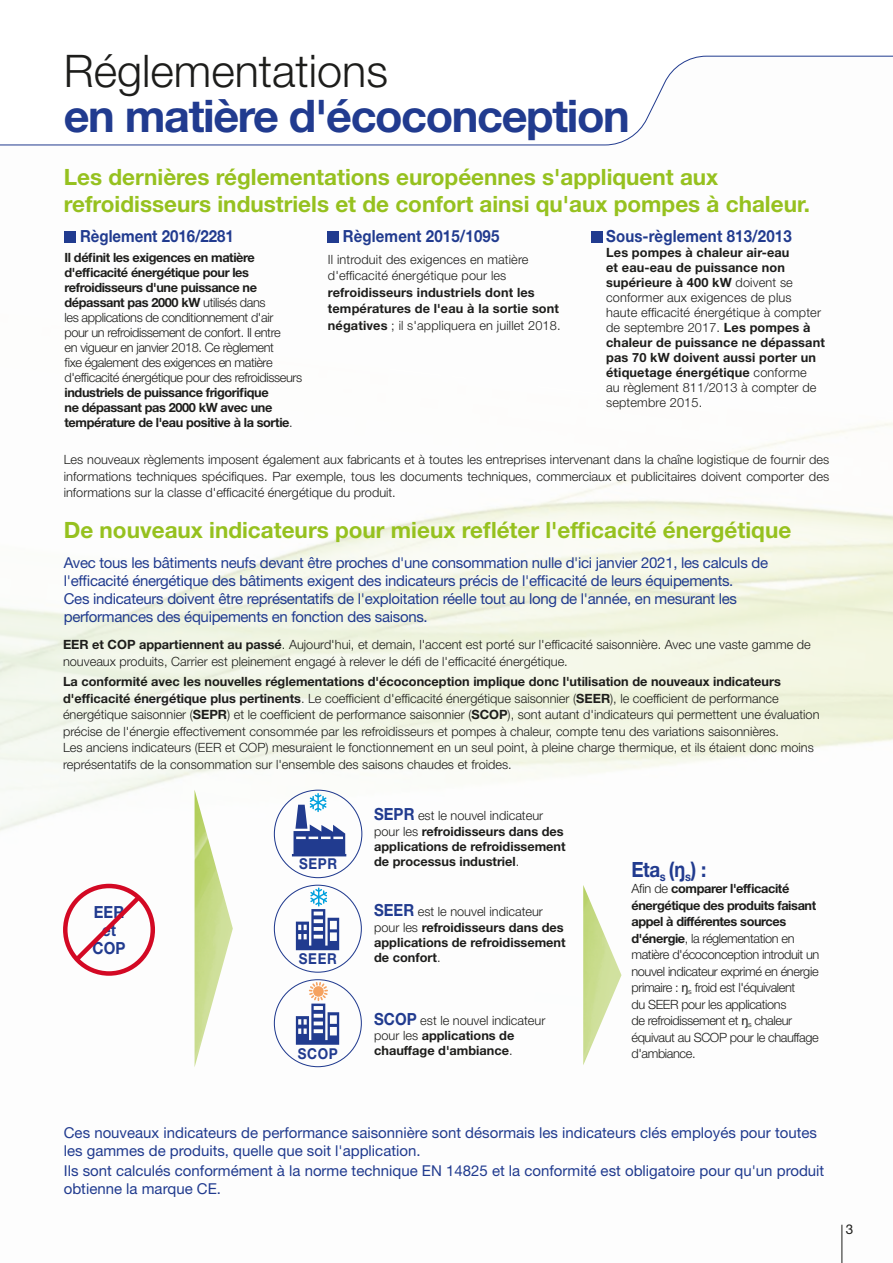
<style>
.page{position:relative;width:893px;height:1263px;background:#fff}
.page>*{position:absolute;margin:0;border:0;box-sizing:border-box;transform-origin:0 0}
.t1{font:700 45px "Helvetica Neue LT Pro";letter-spacing:-.03em;color:#213b8f}
.t2{font:300 45px "Helvetica Neue LT Pro";color:#1d1d1b}
.t3{font:700 22.5px/27px "Helvetica Neue LT Pro";color:#96c11f}
.t4{font:700 21px "Helvetica Neue LT Pro";color:#213b8f;scale:.9 1}
.t5{font:700 16.65px/18px "Helvetica Neue LT Pro";letter-spacing:.01em;color:#213b8f;text-align:center;scale:.9 1}
.t6{font:15px/18px "Helvetica Neue LT Pro";letter-spacing:-.02em;color:#213b8f}
.t7{font:15px/18px "Helvetica Neue LT Pro";color:#213b8f}
.t8{font:700 15px "Helvetica Neue LT Pro";letter-spacing:.05em;color:#213b8f;scale:.9 1}
.t9{font:13.5px "Helvetica Neue LT Pro";color:#1d1d1b}
.t10{font:300 12.75px/16.5px "Helvetica Neue LT Pro";color:#1d1d1b}
.t11{font:700 12.75px/15px "Helvetica Neue LT Pro";color:#1d1d1b}
.t12{font:300 12.75px/16.5px "Helvetica Neue LT Pro";letter-spacing:-.03em;color:#1d1d1b}
.t13{font:700 12.75px/15px "Helvetica Neue LT Pro";letter-spacing:-.03em;color:#1d1d1b}
.s1{font-weight:700}
.s2{font-weight:300}
.s3{font-size:16.65px;color:#213b8f}
.s4{font-family:"Arial"}
.s5{font-family:"Arial";font-weight:400}
</style>
<div class="page">
<img style="left:0;top:145px;width:893px;height:1118px">
<hr style="left:841px;top:1225px;width:1px;height:38px;background:#1d1d1b">
<svg style="left:0;top:145px;width:1px;height:97px"></svg>
<svg style="left:0;top:55px;width:893px;height:90px"></svg>
<img style="left:195px;top:790px;width:38px;height:277px">
<img style="left:583px;top:885px;width:38px;height:180px">
<div style="left:65px;top:231px;width:11px;height:11px;background:#213b8f"></div>
<div style="left:328px;top:231px;width:11px;height:11px;background:#213b8f"></div>
<div style="left:591px;top:231px;width:11px;height:11px;background:#213b8f"></div>
<svg style="left:296px;top:887px;width:43px;height:63px"></svg>
<svg style="left:292px;top:793px;width:54px;height:63px"></svg>
<svg style="left:296px;top:982px;width:43px;height:63px"></svg>
<div style="left:63px;top:884px;width:92px;height:92px;border:4px solid #d30924;border-radius:50%"></div>
<svg style="left:71px;top:890px;width:75px;height:75px"></svg>
<h1 class="t2" style="left:64px;top:44px;width:326px">Réglementations</h1>
<h1 class="t1" style="left:64px;top:88px;width:568px">en matière d'écoconception</h1>
<h2 class="t3" style="left:64px;top:162px;width:748px">Les dernières réglementations européennes s'appliquent aux refroidisseurs industriels et de confort ainsi qu'aux pompes à chaleur.</h2>
<h3 class="t5" style="left:80px;top:227px;width:173px">Règlement 2016/2281</h3>
<p class="t12" style="left:65px;top:250px;width:239px;line-height:15px"><span class="s1">Il définit les exigences en matière d'efficacité énergétique pour les refroidisseurs d'une puissance ne dépassant pas 2000 kW</span> utilisés dans<br>les applications de conditionnement d'air<br>pour un refroidissement de confort. Il entre<br>en vigueur en janvier 2018. Ce règlement<br>fixe également des exigences en matière d'efficacité énergétique pour des refroidisseurs</p>
<p class="t13" style="left:65px;top:385px;width:230px">industriels de puissance frigorifique<br>ne dépassant pas 2000 kW avec une température de l'eau positive à la sortie<span class="s2">.</span></p>
<h3 class="t5" style="left:343px;top:227px;width:176px">Règlement 2015/1095</h3>
<p class="t10" style="left:328px;top:251px;width:202px">Il introduit des exigences en matière d'efficacité énergétique pour les</p>
<p class="t11" style="left:328px;top:283px;width:234px;line-height:16.5px">refroidisseurs industriels dont les températures de l'eau à la sortie sont négatives <span class="s2">; il s'appliquera en juillet 2018.</span></p>
<h3 class="t5" style="left:606px;top:227px;width:208px">Sous-règlement 813/2013</h3>
<p class="t11" style="left:606px;top:245px;width:220px">Les pompes à chaleur air-eau<br>et eau-eau de puissance non supérieure à 400 kW <span class="s2">doivent se conformer aux exigences de plus haute efficacité énergétique à compter de septembre 2017.</span> Les pompes à chaleur de puissance ne dépassant pas 70 kW doivent aussi porter un étiquetage énergétique <span class="s2">conforme<br>au règlement 811/2013 à compter de septembre 2015.</span></p>
<p class="t10" style="left:64px;top:451px;width:767px;text-align:justify">Les nouveaux règlements imposent également aux fabricants et à toutes les entreprises intervenant dans la chaîne logistique de fournir des informations techniques spécifiques. Par exemple, tous les documents techniques, commerciaux et publicitaires doivent comporter des informations sur la classe d'efficacité énergétique du produit.</p>
<h2 class="t3" style="left:64px;top:516px;width:729px">De nouveaux indicateurs pour mieux refléter l'efficacité énergétique</h2>
<p class="t6" style="left:64px;top:554px;width:706px">Avec tous les bâtiments neufs devant être proches d'une consommation nulle d'ici janvier 2021, les calculs de l'efficacité énergétique des bâtiments exigent des indicateurs précis de l'efficacité de leurs équipements.<br>Ces indicateurs doivent être représentatifs de l'exploitation réelle tout au long de l'année, en mesurant les performances des équipements en fonction des saisons.</p>
<p class="t10" style="left:63px;top:636px;width:749px"><span class="s1">EER et COP appartiennent au passé</span>. Aujourd'hui, et demain, l'accent est porté sur l'efficacité saisonnière. Avec une vaste gamme de nouveaux produits, Carrier est pleinement engagé à relever le défi de l'efficacité énergétique.</p>
<p class="t10" style="left:63px;top:673px;width:758px"><span class="s1">La conformité avec les nouvelles réglementations d'écoconception implique donc l'utilisation de nouveaux indicateurs d'efficacité énergétique plus pertinents</span>. Le coefficient d'efficacité énergétique saisonnier (<span class="s1">SEER</span>), le coefficient de performance énergétique saisonnier (<span class="s1">SEPR</span>) et le coefficient de performance saisonnier (<span class="s1">SCOP</span>), sont autant d'indicateurs qui permettent une évaluation précise de l'énergie effectivement consommée par les refroidisseurs et pompes à chaleur, compte tenu des variations saisonnières.<br>Les anciens indicateurs (EER et COP) mesuraient le fonctionnement en un seul point, à pleine charge thermique, et ils étaient donc moins représentatifs de la consommation sur l'ensemble des saisons chaudes et froides.</p>
<h3 class="t5" style="left:93px;top:902px;width:38px">EER et<br>COP</h3>
<p class="t8" style="left:299px;top:854px;width:44px">SEPR</p>
<p class="t8" style="left:299px;top:949px;width:44px">SEER</p>
<p class="t8" style="left:298px;top:1044px;width:46px">SCOP</p>
<p class="t11" style="left:374px;top:808px;width:193px"><span class="s3">SEPR</span> <span class="s2">est le nouvel indicateur pour les</span> refroidisseurs dans des applications de refroidissement de processus industriel<span class="s2">.</span></p>
<p class="t11" style="left:374px;top:904px;width:193px"><span class="s3">SEER</span> <span class="s2">est le nouvel indicateur pour les</span> refroidisseurs dans des applications de refroidissement de confort<span class="s2">.</span></p>
<p class="t11" style="left:374px;top:1012px;width:173px"><span class="s3">SCOP</span> <span class="s2">est le nouvel indicateur pour les</span> applications de chauffage d'ambiance<span class="s2">.</span></p>
<h3 class="t4" style="left:631px;top:856px;width:85px">Eta<sub>s</sub> (<span class="s4">ŋ</span><sub>s</sub>) :</h3>
<p class="t12" style="left:631px;top:880px;width:189px">Afin de <span class="s1">comparer l'efficacité énergétique des produits faisant appel à différentes sources d'énergie</span>, la réglementation en matière d'écoconception introduit un nouvel indicateur exprimé en énergie primaire : <span class="s5">ŋ</span><sub>s</sub> froid est l'équivalent<br>du SEER pour les applications<br>de refroidissement et <span class="s5">ŋ</span><sub>s</sub> chaleur équivaut au SCOP pour le chauffage d'ambiance.</p>
<p class="t7" style="left:64px;top:1123px;width:755px">Ces nouveaux indicateurs de performance saisonnière sont désormais les indicateurs clés employés pour toutes les gammes de produits, quelle que soit l'application.</p>
<p class="t7" style="left:64px;top:1161px;width:762px">Ils sont calculés conformément à la norme technique EN 14825 et la conformité est obligatoire pour qu'un produit obtienne la marque CE.</p>
<p class="t9" style="left:846px;top:1221px;width:9px">3</p>
</div>
